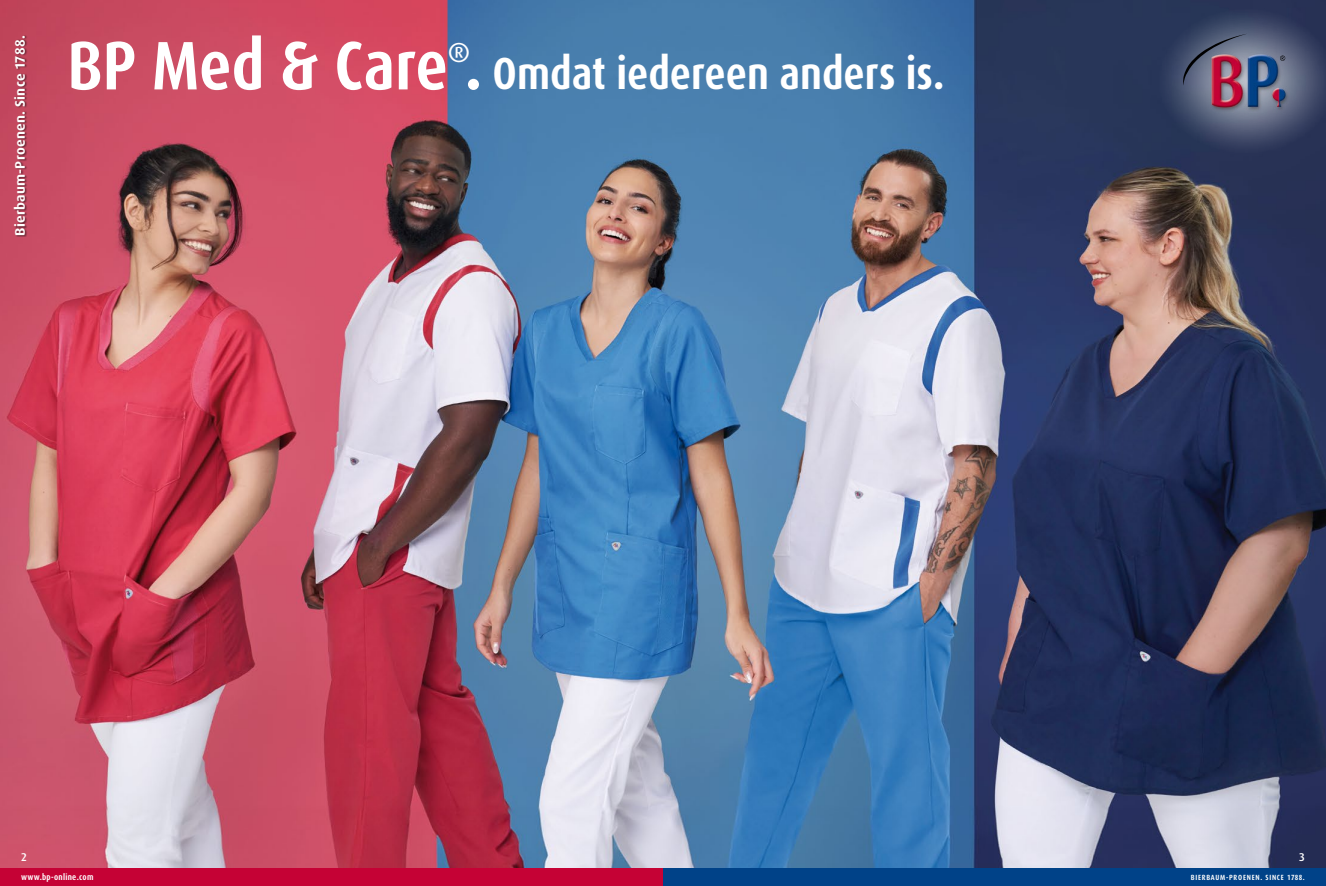
<style>
.page{position:relative;width:1326px;height:886px;background:#fff}
.page>*{position:absolute;margin:0;border:0;box-sizing:border-box;transform-origin:0 0}
.t1{font:700 condensed 68.75px "Dax OT";color:#fff}
.t2{font:700 condensed 45px "Dax OT";color:#fff}
.t3{font:500 27.5px "Dax Pro";color:#fff}
.t4{font:700 13.75px "Dax Pro";letter-spacing:.02em;color:#fff}
.t5{font:500 11.25px "Dax Pro";color:#fff}
.t6{font:700 condensed 8.75px "Dax OT";letter-spacing:.03em;color:#fff}
.t7{font:700 condensed 7.5px "Dax OT";letter-spacing:.1em;color:#fff}
.s1{font-size:68.75px}
</style>
<div class="page">
<img style="left:0;top:0;width:1325px;height:868px">
<img style="left:1157px;top:0;width:168px;height:168px">
<svg style="left:1279px;top:56px;width:5px;height:5px"></svg>
<svg style="left:1182px;top:34px;width:65px;height:52px;background:#735972"></svg>
<div style="left:0;top:868px;width:663px;height:18px;background:#c50235"></div>
<div style="left:663px;top:868px;width:662px;height:18px;background:#004288"></div>
<div style="left:14px;top:35px;width:14px;height:202px;background:#000;opacity:.5"></div>
<p class="t4" style="left:11px;top:236px;width:202px;rotate:-90deg">Bierbaum-Proenen. Since 1788.</p>
<h1 class="t1" style="left:67px;top:21px;width:382px">BP Med &amp; Care</h1>
<h3 class="t3" style="left:448px;top:35px;width:24px">®</h3>
<h2 class="t2" style="left:465px;top:45px;width:481px"><span class="s1">.</span> Omdat iedereen anders is.</h2>
<p class="t5" style="left:21px;top:850px;width:7px">2</p>
<p class="t5" style="left:1298px;top:850px;width:7px">3</p>
<p class="t6" style="left:21px;top:871px;width:74px">www.bp-online.com</p>
<p class="t7" style="left:1190px;top:872px;width:115px">BIERBAUM-PROENEN. SINCE 1788.</p>
</div>
